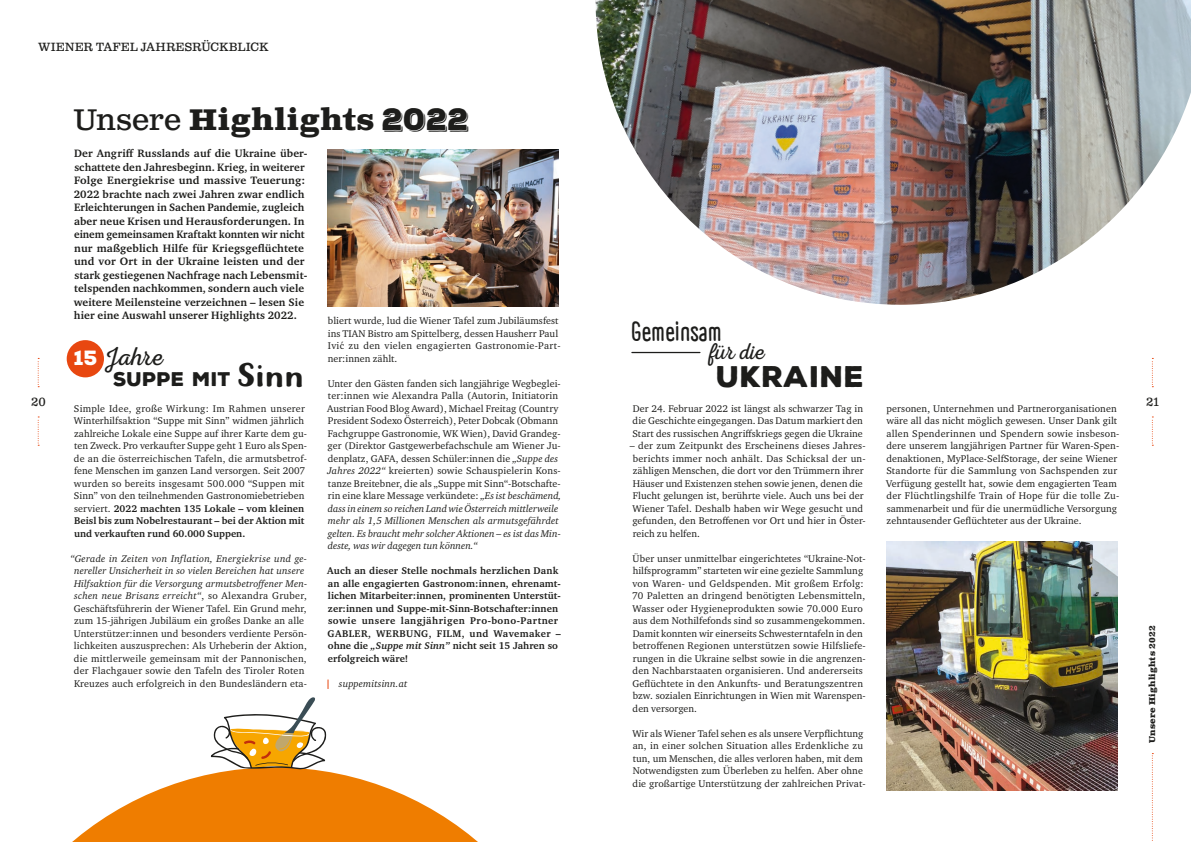
<style>
.page{position:relative;width:1191px;height:842px;background:#fff}
.page>*{position:absolute;margin:0;border:0;box-sizing:border-box;transform-origin:0 0}
.t1{font:46.1px "Dessert Menu Sans";color:#1d1d1b}
.t2{font:700 30px "Clarendon Text";letter-spacing:.015em;color:#1d1d1b}
.t3{font:900 28.9px "Nexa Rust Sans";letter-spacing:.01em;color:#1d1d1b}
.t4{font:condensed 26.8px "Panforte";letter-spacing:.01em;color:#1d1d1b}
.t5{font:26px "Nexa Rust Script L 00";color:#1d1d1b}
.t6{font:23.2px "Nexa Rust Script L 00";letter-spacing:-.02em;color:#1d1d1b}
.t7{font:900 19.2px "Nexa Rust Sans";letter-spacing:.01em;color:#1d1d1b}
.t8{font:12px "Clarendon Text";letter-spacing:.01em;color:#1d1d1b}
.t9{font:700 11px/13.5px "Charter ITC Std";letter-spacing:.01em;color:#1d1d1b}
.t10{font:10px/12.5px "Charter ITC Std";letter-spacing:.005em;color:#1d1d1b}
.t11{font:700 10px/12.5px "Charter ITC Std";letter-spacing:.015em;color:#1d1d1b}
.t12{font:italic 10px "Charter ITC Std";letter-spacing:.01em;color:#1d1d1b}
.t13{font:700 8.5px "Clarendon Text";letter-spacing:.03em;color:#1d1d1b}
.s1{font-weight:400}
.s2{font-family:"Nexa Rust Sans Black Shadow";font-weight:400}
.s3{font-style:italic}
.s4{font-family:"Nexa Rust Sans";font-weight:900;font-size:20px;color:#fff}
.s5{font-weight:700}
</style>
<div class="page">
<svg style="left:38px;top:358px;width:1px;height:29px"></svg>
<svg style="left:38px;top:417px;width:1px;height:29px"></svg>
<svg style="left:1152px;top:358px;width:1px;height:29px"></svg>
<svg style="left:1152px;top:417px;width:1px;height:29px"></svg>
<svg style="left:72px;top:769px;width:406px;height:73px;fill:#ef7d00"></svg>
<img style="left:886px;top:541px;width:231px;height:250px">
<img style="left:327px;top:149px;width:231px;height:157px">
<img style="left:595px;top:0;width:596px;height:305px">
<svg style="left:210px;top:697px;width:116px;height:72px"></svg>
<div style="left:67px;top:340px;width:37px;height:37px;background:#e84710;border-radius:50%"></div>
<hr style="left:632px;top:352px;width:68px;height:1px;background:#1d1d1b">
<svg style="left:1152px;top:753px;width:1px;height:88px"></svg>
<p class="t8" style="left:39px;top:39px;width:231px">WIENER TAFEL JAHRESRÜCKBLICK</p>
<h2 class="t2" style="left:74px;top:102px;width:396px"><span class="s1">Unsere</span> Highlights <span class="s2">2022</span></h2>
<p class="t9" style="left:74px;top:146px;width:235px">Der Angriff Russlands auf die Ukraine über&shy;schattete den Jahresbeginn. Krieg, in weiterer Folge Energiekrise und massive Teuerung:<br>2022 brachte nach zwei Jahren zwar endlich Erleichterungen in Sachen Pandemie, zugleich aber neue Krisen und Herausforderungen. In einem gemeinsamen Kraftakt konnten wir nicht nur maßgeblich Hilfe für Kriegsgeflüchtete und vor Ort in der Ukraine leisten und der stark gestiegenen Nachfrage nach Lebensmit&shy;telspenden nachkommen, sondern auch viele weitere Meilensteine verzeichnen – lesen Sie hier eine Auswahl unserer Highlights 2022.</p>
<p class="t10" style="left:328px;top:314px;width:234px">bliert wurde, lud die Wiener Tafel zum Jubiläumsfest ins TIAN Bistro am Spittelberg, dessen Hausherr Paul Ivic zu den vielen engagierten Gastronomie-Part&shy;ner:innen zählt.</p>
<p class="t10" style="left:327px;top:377px;width:236px">Unter den Gästen fanden sich langjährige Wegbeglei&shy;ter:innen wie Alexandra Palla (Autorin, Initiatorin Austrian Food Blog Award), Michael Freitag (Country President Sodexo Österreich), Peter Dobcak (Obmann Fachgruppe Gastronomie, WK Wien), David Grandeg&shy;ger (Direktor Gastgewerbefachschule am Wiener Ju&shy;denplatz, GAFA, dessen Schüler:innen die <span class="s3">„Suppe des Jahres 2022“</span> kreierten) sowie Schauspielerin Kons&shy;tanze Breitebner, die als „Suppe mit Sinn“-Botschafte&shy;rin eine klare Message verkündete: <span class="s3">„Es ist beschämend, dass in einem so reichen Land wie Österreich mittlerweile mehr als 1,5 Millionen Menschen als armutsgefährdet gelten. Es braucht mehr solcher Aktionen – es ist das Min&shy;deste, was wir dagegen tun können.“</span></p>
<p class="t11" style="left:327px;top:564px;width:235px">Auch an dieser Stelle nochmals herzlichen Dank an alle engagierten Gastronom:innen, ehrenamt&shy;lichen Mitarbeiter:innen, prominenten Unterstüt&shy;zer:innen und Suppe-mit-Sinn-Botschafter:innen sowie unsere langjährigen Pro-bono-Partner GABLER, WERBUNG, FILM, und Wavemaker – ohne die <span class="s3">„Suppe mit Sinn”</span> nicht seit 15 Jahren so erfolgreich wäre!</p>
<h3 class="t4" style="left:632px;top:313px;width:91px">Gemeinsam</h3>
<p class="t10" style="left:339px;top:339px;width:6px">´</p>
<h3 class="t6" style="left:709px;top:339px;width:57px">für die</h3>
<h3 class="t5" style="left:74px;top:342px;width:90px"><span class="s4">15</span> Jahre</h3>
<h3 class="t7" style="left:113px;top:366px;width:119px">SUPPE MIT</h3>
<h3 class="t3" style="left:716px;top:357px;width:149px">UKRAINE</h3>
<h1 class="t1" style="left:237px;top:352px;width:68px">Sinn</h1>
<p class="t8" style="left:31px;top:395px;width:16px">20</p>
<p class="t8" style="left:1146px;top:395px;width:14px">21</p>
<p class="t10" style="left:74px;top:402px;width:235px">Simple Idee, große Wirkung: Im Rahmen unserer Winterhilfsaktion “Suppe mit Sinn” widmen jährlich zahlreiche Lokale eine Suppe auf ihrer Karte dem gu&shy;ten Zweck. Pro verkaufter Suppe geht 1 Euro als Spen&shy;de an die österreichischen Tafeln, die armutsbetrof&shy;fene Menschen im ganzen Land versorgen. Seit 2007 wurden so bereits insgesamt 500.000 “Suppen mit Sinn” von den teilnehmenden Gastronomiebetrieben serviert. <span class="s5">2022 machten 135 Lokale – vom kleinen Beisl bis zum Nobelrestaurant – bei der Aktion mit und verkauften rund 60.000 Suppen.</span></p>
<p class="t10" style="left:70px;top:552px;width:238px;text-align:center"><span class="s3">“Gerade in Zeiten von Inflation, Energiekrise und ge&shy;nereller Unsicherheit in so vielen Bereichen hat unsere Hilfsaktion für die Versorgung armutsbetroffener Men&shy;schen neue Brisanz erreicht“</span>, so Alexandra Gruber, Geschäftsführerin der Wiener Tafel. Ein Grund mehr, zum 15-jährigen Jubiläum ein großes Danke an alle Unterstützer:innen und besonders verdiente Persön&shy;lichkeiten auszusprechen: Als Urheberin der Aktion, die mittlerweile gemeinsam mit der Pannonischen, der Flachgauer sowie den Tafeln des Tiroler Roten Kreuzes auch erfolgreich in den Bundesländern eta-</p>
<p class="t10" style="left:632px;top:402px;width:232px;text-align:justify">Der 24. Februar 2022 ist längst als schwarzer Tag in die Geschichte eingegangen. Das Datum markiert den Start des russischen Angriffskriegs gegen die Ukraine</p>
<p class="t10" style="left:630px;top:439px;width:237px">– der zum Zeitpunkt des Erscheinens dieses Jahres&shy;berichts immer noch anhält. Das Schicksal der un&shy;zähligen Menschen, die dort vor den Trümmern ihrer Häuser und Existenzen stehen sowie jenen, denen die Flucht gelungen ist, berührte viele. Auch uns bei der Wiener Tafel. Deshalb haben wir Wege gesucht und gefunden, den Betroffenen vor Ort und hier in Öster&shy;reich zu helfen.</p>
<p class="t10" style="left:632px;top:552px;width:235px">Über unser unmittelbar eingerichtetes “Ukraine-Not&shy;hilfsprogramm” starteten wir eine gezielte Sammlung von Waren- und Geldspenden. Mit großem Erfolg:<br>70 Paletten an dringend benötigten Lebensmitteln, Wasser oder Hygieneprodukten sowie 70.000 Euro aus dem Nothilfefonds sind so zusammengekommen.<br>Damit konnten wir einerseits Schwesterntafeln in den betroffenen Regionen unterstützen sowie Hilfsliefe&shy;rungen in die Ukraine selbst sowie in die angrenzen&shy;den Nachbarstaaten organisieren. Und andererseits Geflüchtete in den Ankunfts- und Beratungszentren bzw. sozialen Einrichtungen in Wien mit Warenspen&shy;den versorgen.</p>
<p class="t10" style="left:632px;top:727px;width:235px">Wir als Wiener Tafel sehen es als unsere Verpflichtung an, in einer solchen Situation alles Erdenkliche zu tun, um Menschen, die alles verloren haben, mit dem Notwendigsten zum Überleben zu helfen. Aber ohne die großartige Unterstützung der zahlreichen Privat-</p>
<p class="t10" style="left:886px;top:402px;width:235px">personen, Unternehmen und Partnerorganisationen wäre all das nicht möglich gewesen. Unser Dank gilt allen Spenderinnen und Spendern sowie insbeson&shy;dere unserem langjährigen Partner für Waren-Spen&shy;denaktionen, MyPlace-SelfStorage, der seine Wiener Standorte für die Sammlung von Sachspenden zur Verfügung gestellt hat, sowie dem engagierten Team der Flüchtlingshilfe Train of Hope für die tolle Zu&shy;sammenarbeit und für die unermüdliche Versorgung zehntausender Geflüchteter aus der Ukraine.</p>
<p class="t13" style="left:1147px;top:743px;width:119px;rotate:-90deg">Unsere Highlights 2022</p>
<p class="t12" style="left:339px;top:677px;width:70px">suppemitsinn.at</p>
</div>
